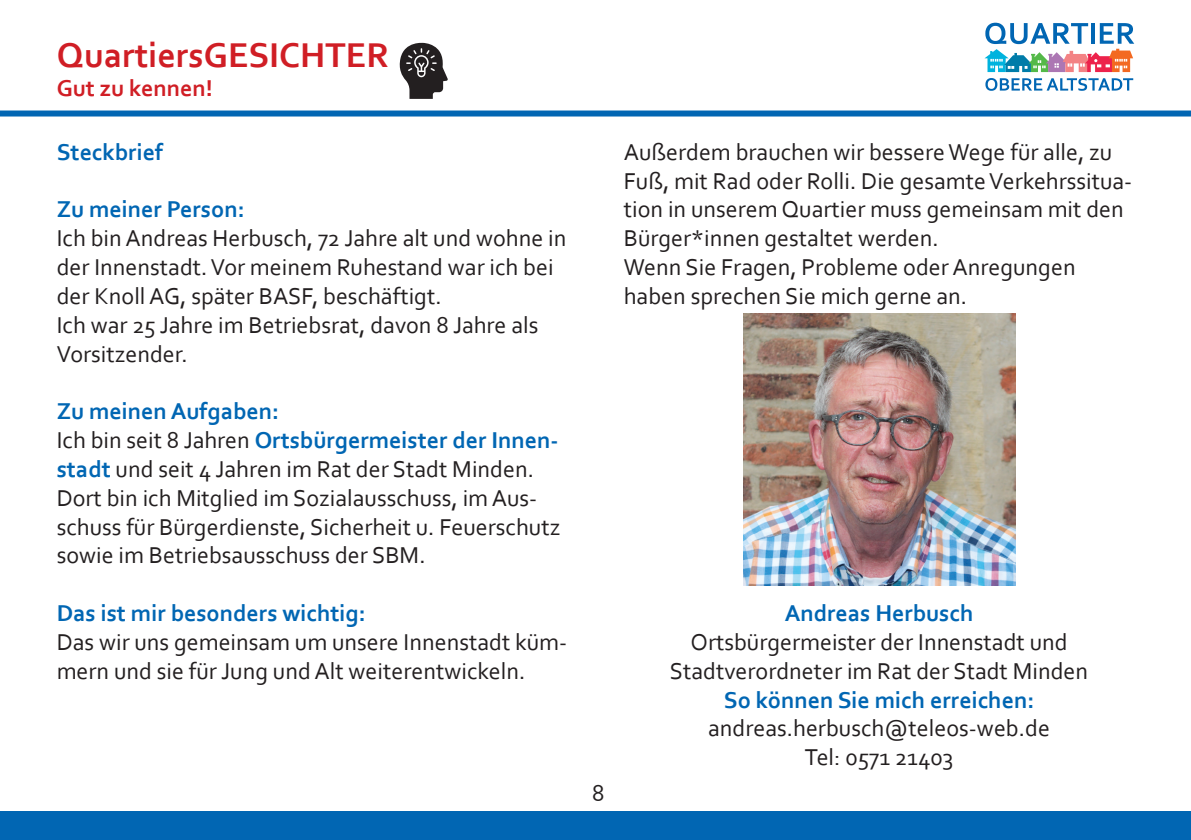
<style>
.page{position:relative;width:1191px;height:840px;background:#fff}
.page>*{position:absolute;margin:0;border:0;box-sizing:border-box;transform-origin:0 0}
.t1{font:700 36px "Corbel";color:#d01e25}
.t2{font:24px/28.8px "Corbel";color:#231f20}
.t3{font:700 24px "Corbel";color:#0166b3}
.t4{font:700 24px "Corbel";color:#d01e25}
.s1{font-weight:700;color:#0166b3}
</style>
<div class="page">
<svg style="left:985px;top:78px;width:148px;height:13px"></svg>
<svg style="left:984px;top:23px;width:150px;height:49px"></svg>
<div style="left:0;top:110px;width:1191px;height:6px;background:#0166b3"></div>
<div style="left:0;top:811px;width:1191px;height:28px;background:#0166b3"></div>
<img style="left:743px;top:313px;width:272px;height:272px">
<svg style="left:399px;top:42px;width:49px;height:57px"></svg>
<h1 class="t1" style="left:57px;top:33px;width:334px">QuartiersGESICHTER</h1>
<p class="t4" style="left:57px;top:73px;width:158px">Gut zu kennen!</p>
<p class="t3" style="left:57px;top:137px;width:108px">Steckbrief</p>
<p class="t3" style="left:57px;top:194px;width:189px">Zu meiner Person:</p>
<p class="t2" style="left:57px;top:223px;width:511px">Ich bin Andreas Herbusch, 72 Jahre alt und wohne in der Innenstadt. Vor meinem Ruhestand war ich bei der Knoll AG, später BASF, beschäftigt.<br>Ich war 25 Jahre im Betriebsrat, davon 8 Jahre als Vorsitzender.</p>
<p class="t2" style="left:57px;top:396px;width:505px"><span class="s1">Zu meinen Aufgaben:<br></span>Ich bin seit 8 Jahren <span class="s1">Ortsbürgermeister der Innen&shy;stadt</span> und seit 4 Jahren im Rat der Stadt Minden.<br>Dort bin ich Mitglied im Sozialausschuss, im Aus&shy;schuss für Bürgerdienste, Sicherheit u. Feuerschutz sowie im Betriebsausschuss der SBM.</p>
<p class="t3" style="left:57px;top:598px;width:310px">Das ist mir besonders wichtig:</p>
<p class="t2" style="left:57px;top:626px;width:512px">Das wir uns gemeinsam um unsere Innenstadt küm&shy;mern und sie für Jung und Alt weiterentwickeln.</p>
<p class="t2" style="left:624px;top:137px;width:510px">Außerdem brauchen wir bessereWege für alle, zu Fuß, mit Rad oder Rolli. Die gesamteVerkehrssitua&shy;tion in unserem Quartier muss gemeinsam mit den Bürger*innen gestaltet werden.<br>Wenn Sie Fragen, Probleme oder Anregungen haben sprechen Sie mich gerne an.</p>
<p class="t2" style="left:592px;top:777px;width:14px">8</p>
<p class="t3" style="left:784px;top:598px;width:190px">Andreas Herbusch</p>
<p class="t2" style="left:670px;top:626px;width:420px;text-align:center">Ortsbürgermeister der Innenstadt und<br>Stadtverordneter im Rat der Stadt Minden</p>
<p class="t3" style="left:724px;top:684px;width:312px">So können Sie mich erreichen:</p>
<p class="t2" style="left:708px;top:713px;width:343px;text-align:center">andreas.herbusch@teleos-web.de<br>Tel: 0571 21403</p>
</div>
